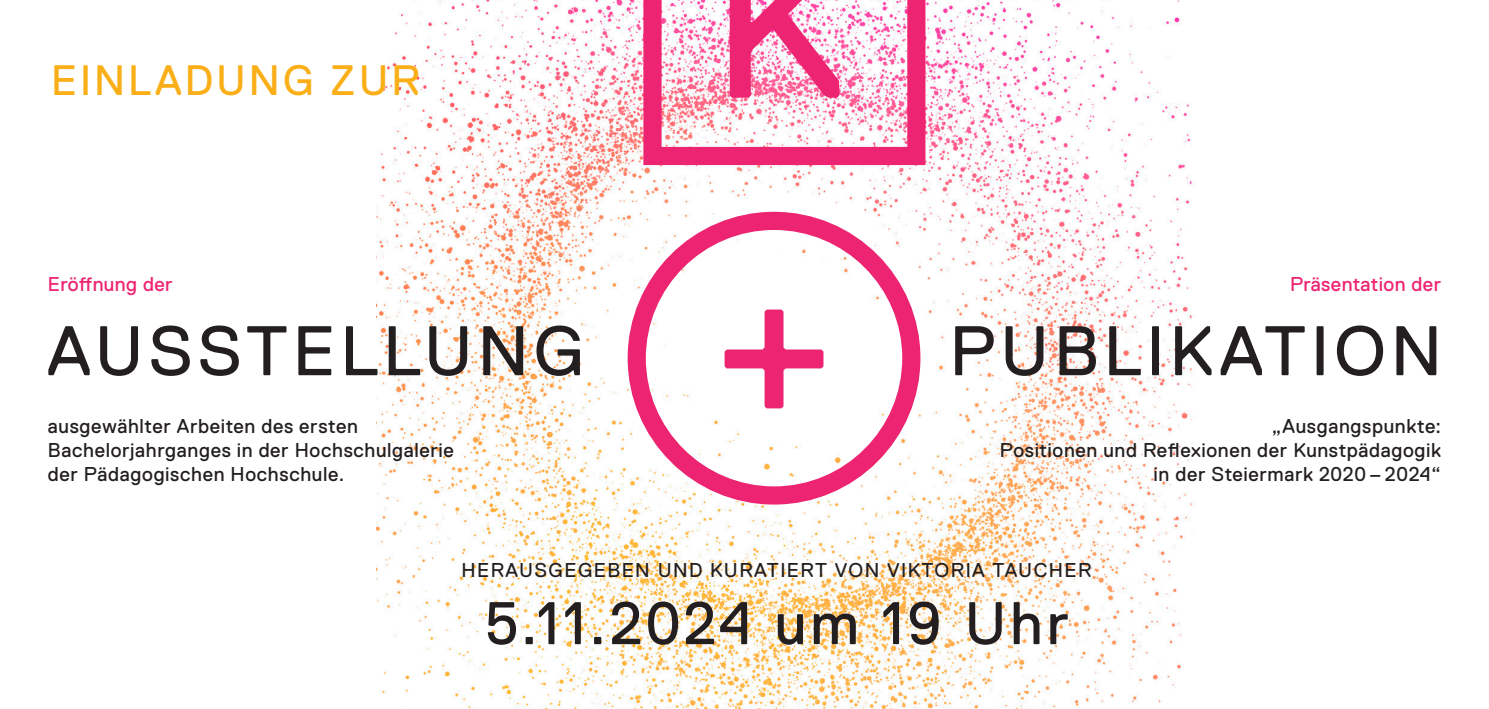
<style>
.page{position:relative;width:1489px;height:709px;background:#fff}
.page>*{position:absolute;margin:0;border:0;box-sizing:border-box;transform-origin:0 0}
.t1{font:70px "Replica Std";letter-spacing:.07em;color:#231f20}
.t2{font:60px "Replica Std";letter-spacing:.06em;color:#231f20}
.t3{font:42.5px "Replica Std";letter-spacing:.07em;color:#faaf18}
.t4{font:20px/24px "Replica Std";letter-spacing:.03em;color:#231f20}
.t5{font:20px "Replica Std";letter-spacing:.07em;color:#231f20}
.t6{font:20px "Replica Std";letter-spacing:.02em;color:#ed2471}
</style>
<div class="page">
<img style="left:377px;top:0;width:819px;height:709px">
<svg style="left:643px;top:0;width:282px;height:165px"></svg>
<svg style="left:729px;top:0;width:110px;height:98px"></svg>
<svg style="left:627px;top:212px;width:293px;height:292px"></svg>
<h3 class="t3" style="left:51px;top:57px;width:370px">EINLADUNG ZUR</h3>
<p class="t6" style="left:48px;top:272px;width:126px">Eröffnung der</p>
<p class="t6" style="left:1289px;top:272px;width:153px">Präsentation der</p>
<h1 class="t1" style="left:47px;top:312px;width:538px">AUSSTELLUNG</h1>
<h1 class="t1" style="left:949px;top:312px;width:494px">PUBLIKATION</h1>
<p class="t4" style="left:48px;top:414px;width:407px">ausgewählter Arbeiten des ersten<br>Bachelorjahrganges in der Hochschulgalerie der Pädagogischen Hochschule.</p>
<p class="t4" style="left:999px;top:414px;width:442px;text-align:right">„Ausgangspunkte:<br>Positionen und Reflexionen der Kunstpädagogik in der Steiermark 2020 – 2024“</p>
<p class="t5" style="left:461px;top:559px;width:631px">HERAUSGEGEBEN UND KURATIERT VON VIKTORIA TAUCHER</p>
<h2 class="t2" style="left:484px;top:590px;width:586px">5.11.2024 um 19 Uhr</h2>
</div>
